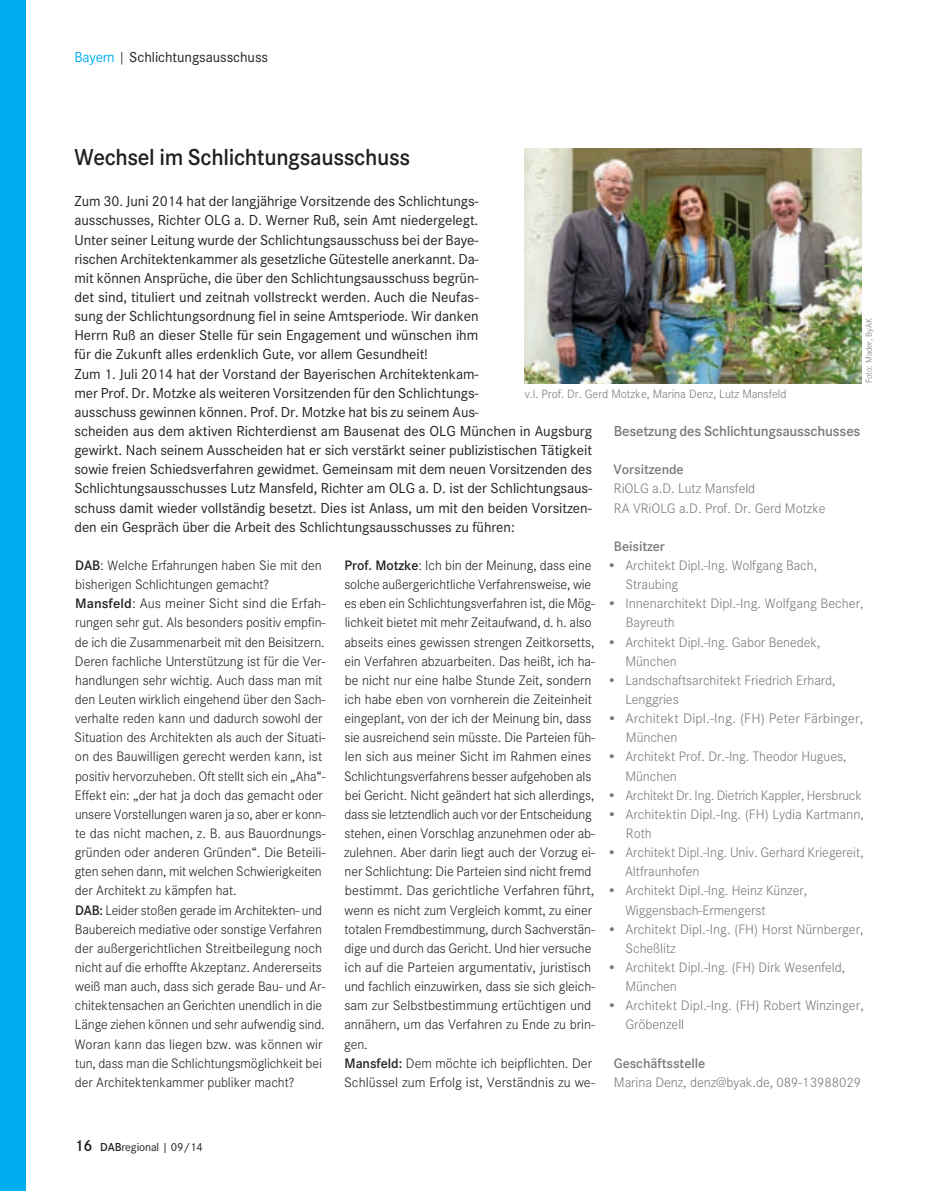
<style>
.page{position:relative;width:936px;height:1191px;background:#fff}
.page>*{position:absolute;margin:0;border:0;box-sizing:border-box;transform-origin:0 0}
.t1{font:600 24px "Corporate S";letter-spacing:-.015em;color:#231f20}
.t2{font:15px/19.2px "Corporate S";letter-spacing:-.005em;color:#231f20}
.t3{font:600 15px "Corporate S";letter-spacing:-.015em;color:#76787b}
.t4{font:300 14.25px/19.2px "Corporate S";letter-spacing:-.005em;color:#231f20}
.t5{font:300 14.25px/19.2px "Corporate S";letter-spacing:-.005em;color:#76787b}
.t6{font:300 14.25px/19.2px "Corporate S";letter-spacing:-.005em;color:#76787b;scale:1.04 1}
.t7{font:600 14.25px "Corporate S";letter-spacing:-.005em;color:#76787b}
.t8{font:300 12.45px "Corporate S";letter-spacing:-.005em;color:#76787b}
.t9{font:12px "Corporate S";letter-spacing:-.01em;color:#231f20}
.t10{font:300 9px "Corporate S";letter-spacing:-.005em;color:#76787b}
.s1{color:#00aeef}
.s2{font-weight:300}
.s3{font-weight:600}
.s4{font-weight:600;font-size:16.5px}
</style>
<div class="page">
<div style="left:0;top:0;width:26px;height:1191px;background:#00aeef"></div>
<img style="left:524px;top:149px;width:337px;height:234px">
<p class="t2" style="left:75px;top:48px;width:195px"><span class="s1">Bayern</span> <span class="s2">|</span> Schlichtungsausschuss</p>
<h1 class="t1" style="left:74px;top:143px;width:337px">Wechsel im Schlichtungsausschuss</h1>
<p class="t2" style="left:74px;top:192px;width:519px">Zum 30. Juni 2014 hat der langjährige Vorsitzende des Schlichtungs-<br>ausschusses, Richter OLG a. D. Werner Ruß, sein Amt niedergelegt.<br>Unter seiner Leitung wurde der Schlichtungsausschuss bei der Baye-<br>rischen Architektenkammer als gesetzliche Gütestelle anerkannt. Da-<br>mit können Ansprüche, die über den Schlichtungsausschuss begrün-<br>det sind, tituliert und zeitnah vollstreckt werden. Auch die Neufas-<br>sung der Schlichtungsordnung fiel in seine Amtsperiode. Wir danken<br>Herrn Ruß an dieser Stelle für sein Engagement und wünschen ihm<br>für die Zukunft alles erdenklich Gute, vor allem Gesundheit!<br>Zum 1. Juli 2014 hat der Vorstand der Bayerischen Architektenkam-<br>mer Prof. Dr. Motzke als weiteren Vorsitzenden für den Schlichtungs-<br>ausschuss gewinnen können. Prof. Dr. Motzke hat bis zu seinem Aus-<br>scheiden aus dem aktiven Richterdienst am Bausenat des OLG München in Augsburg gewirkt. Nach seinem Ausscheiden hat er sich verstärkt seiner publizistischen Tätigkeit sowie freien Schiedsverfahren gewidmet. Gemeinsam mit dem neuen Vorsitzenden des Schlichtungsausschusses Lutz Mansfeld, Richter am OLG a. D. ist der Schlichtungsaus&shy;schuss damit wieder vollständig besetzt. Dies ist Anlass, um mit den beiden Vorsitzen&shy;den ein Gespräch über die Arbeit des Schlichtungsausschusses zu führen:</p>
<p class="t10" style="left:863px;top:383px;width:66px;rotate:-90deg">Foto: Mader, ByAK</p>
<p class="t8" style="left:524px;top:387px;width:263px">v.l. Prof. Dr. Gerd Motzke, Marina Denz, Lutz Mansfeld</p>
<p class="t3" style="left:614px;top:422px;width:248px">Besetzung des Schlichtungsausschusses</p>
<p class="t7" style="left:613px;top:461px;width:72px">Vorsitzende</p>
<p class="t5" style="left:614px;top:479px;width:213px">RiOLG a.D. Lutz Mansfeld<br>RA VRiOLG a.D. Prof. Dr. Gerd Motzke</p>
<p class="t7" style="left:614px;top:538px;width:53px">Beisitzer</p>
<p class="t5" style="left:625px;top:556px;width:193px;text-indent:-18px">• Architekt Dipl.-Ing. Wolfgang Bach,<br>Straubing</p>
<p class="t5" style="left:626px;top:594px;width:239px;text-indent:-19px">• Innenarchitekt Dipl.-Ing. Wolfgang Becher,<br>Bayreuth</p>
<p class="t5" style="left:625px;top:632px;width:196px;text-indent:-18px">• Architekt Dipl.-Ing. Gabor Benedek,<br>München</p>
<p class="t5" style="left:625px;top:670px;width:212px;text-indent:-18px">• Landschaftsarchitekt Friedrich Erhard,<br>Lenggries</p>
<p class="t6" style="left:626px;top:709px;width:230px;text-indent:-19px">• Architekt Dipl.-Ing. (FH) Peter Färbinger,<br>München</p>
<p class="t5" style="left:625px;top:747px;width:222px;text-indent:-18px">• Architekt Prof. Dr.-Ing. Theodor Hugues,<br>München</p>
<p class="t5" style="left:607px;top:785px;width:256px">• Architekt Dr. Ing. Dietrich Kappler, Hersbruck</p>
<p class="t5" style="left:626px;top:804px;width:239px;text-indent:-19px">• Architektin Dipl.-Ing. (FH) Lydia Kartmann,<br>Roth</p>
<p class="t5" style="left:625px;top:843px;width:240px;text-indent:-18px">• Architekt Dipl.-Ing. Univ. Gerhard Kriegereit,<br>Altfraunhofen</p>
<p class="t5" style="left:625px;top:881px;width:183px;text-indent:-18px">• Architekt Dipl.-Ing. Heinz Künzer,<br>Wiggensbach-Ermengerst</p>
<p class="t5" style="left:625px;top:919px;width:239px;text-indent:-18px">• Architekt Dipl.-Ing. (FH) Horst Nürnberger,<br>Scheßlitz</p>
<p class="t5" style="left:625px;top:957px;width:221px;text-indent:-18px">• Architekt Dipl.-Ing. (FH) Dirk Wesenfeld,<br>München</p>
<p class="t5" style="left:625px;top:996px;width:240px;text-indent:-18px">• Architekt Dipl.-Ing. (FH) Robert Winzinger,<br>Gröbenzell</p>
<p class="t7" style="left:613px;top:1054px;width:93px">Geschäftsstelle</p>
<p class="t5" style="left:614px;top:1072px;width:249px">Marina Denz, denz@byak.de, 089-13988029</p>
<p class="t4" style="left:75px;top:556px;width:253px"><span class="s3">DAB</span>: Welche Erfahrungen haben Sie mit den bisherigen Schlichtungen gemacht?<br><span class="s3">Mansfeld</span>: Aus meiner Sicht sind die Erfah&shy;rungen sehr gut. Als besonders positiv empfin&shy;de ich die Zusammenarbeit mit den Beisitzern.<br>Deren fachliche Unterstützung ist für die Ver&shy;handlungen sehr wichtig. Auch dass man mit den Leuten wirklich eingehend über den Sach&shy;verhalte reden kann und dadurch sowohl der Situation des Architekten als auch der Situati&shy;on des Bauwilligen gerecht werden kann, ist positiv hervorzuheben. Oft stellt sich ein „Aha“- Effekt ein: „der hat ja doch das gemacht oder unsere Vorstellungen waren ja so, aber er konn&shy;te das nicht machen, z. B. aus Bauordnungs&shy;gründen oder anderen Gründen“. Die Beteili&shy;gten sehen dann, mit welchen Schwierigkeiten der Architekt zu kämpfen hat.<br><span class="s3">DAB:</span> Leider stoßen gerade im Architekten- und Baubereich mediative oder sonstige Verfahren der außergerichtlichen Streitbeilegung noch nicht auf die erhoffte Akzeptanz. Andererseits weiß man auch, dass sich gerade Bau- und Ar&shy;chitektensachen an Gerichten unendlich in die Länge ziehen können und sehr aufwendig sind.<br>Woran kann das liegen bzw. was können wir tun, dass man die Schlichtungsmöglichkeit bei der Architektenkammer publiker macht?</p>
<p class="t4" style="left:344px;top:556px;width:252px"><span class="s3">Prof. Motzke</span>: Ich bin der Meinung, dass eine solche außergerichtliche Verfahrensweise, wie es eben ein Schlichtungsverfahren ist, die Mög&shy;lichkeit bietet mit mehr Zeitaufwand, d. h. also abseits eines gewissen strengen Zeitkorsetts, ein Verfahren abzuarbeiten. Das heißt, ich ha&shy;be nicht nur eine halbe Stunde Zeit, sondern ich habe eben von vornherein die Zeiteinheit eingeplant, von der ich der Meinung bin, dass sie ausreichend sein müsste. Die Parteien füh&shy;len sich aus meiner Sicht im Rahmen eines Schlichtungsverfahrens besser aufgehoben als bei Gericht. Nicht geändert hat sich allerdings, dass sie letztendlich auch vor der Entscheidung stehen, einen Vorschlag anzunehmen oder ab&shy;zulehnen. Aber darin liegt auch der Vorzug ei&shy;ner Schlichtung: Die Parteien sind nicht fremd bestimmt. Das gerichtliche Verfahren führt, wenn es nicht zum Vergleich kommt, zu einer totalen Fremdbestimmung, durch Sachverstän&shy;dige und durch das Gericht. Und hier versuche ich auf die Parteien argumentativ, juristisch und fachlich einzuwirken, dass sie sich gleich&shy;sam zur Selbstbestimmung ertüchtigen und annähern, um das Verfahren zu Ende zu brin&shy;gen.<br><span class="s3">Mansfeld:</span> Dem möchte ich beipflichten. Der Schlüssel zum Erfolg ist, Verständnis zu we-</p>
<p class="t9" style="left:74px;top:1140px;width:130px"><span class="s4">16</span> <span class="s3">DAB</span>regional | 09/14</p>
</div>
